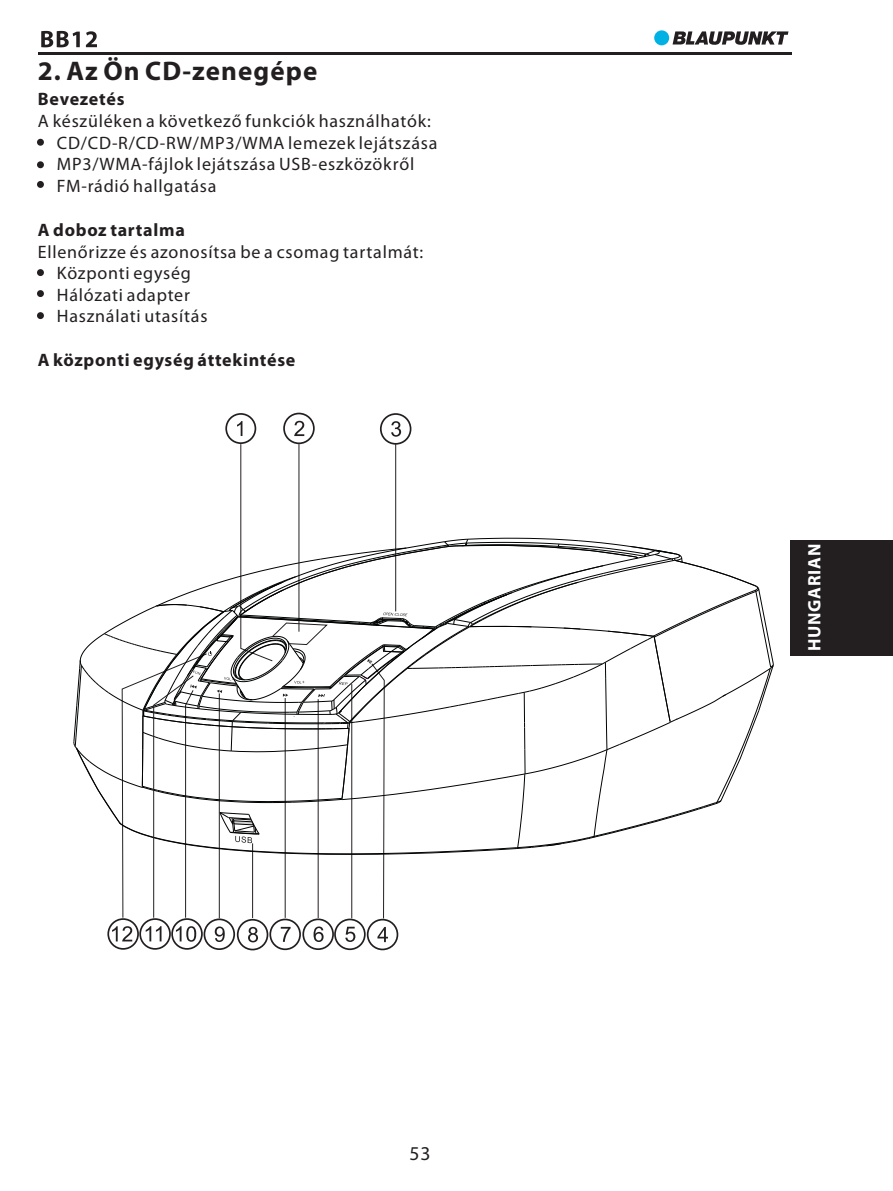
<style>
.page{position:relative;width:893px;height:1191px;background:#fff}
.page>*{position:absolute;margin:0;border:0;box-sizing:border-box;transform-origin:0 0}
.t1{font:700 27px "Myriad Pro";letter-spacing:.04em;color:#231f20}
.t2{font:19.5px "Myriad Pro";color:#231f20}
.t3{font:18px/21.6px "Myriad Pro";letter-spacing:.04em;color:#231f20}
.t4{font:700 18px "Myriad Pro";letter-spacing:.04em;color:#231f20}
.t5{font:700 18px "Myriad Pro";letter-spacing:.04em;color:#fff}
</style>
<div class="page">
<div style="left:654px;top:30px;width:15px;height:15px;background:#00b1e4;border-radius:50%"></div>
<svg style="left:673px;top:31px;width:115px;height:14px"></svg>
<hr style="left:38px;top:52px;width:753px;height:2px;background:#231f20">
<svg style="left:41px;top:31px;width:56px;height:16px"></svg>
<svg style="left:37px;top:139px;width:7px;height:7px"></svg>
<svg style="left:37px;top:161px;width:7px;height:7px"></svg>
<svg style="left:37px;top:181px;width:7px;height:7px"></svg>
<svg style="left:37px;top:269px;width:7px;height:7px"></svg>
<svg style="left:37px;top:290px;width:7px;height:7px"></svg>
<svg style="left:37px;top:312px;width:7px;height:7px"></svg>
<svg style="left:237px;top:421px;width:5px;height:15px"></svg>
<div style="left:225px;top:413px;width:31px;height:31px;border:2px solid #231f20;border-radius:50%"></div>
<svg style="left:294px;top:421px;width:10px;height:15px"></svg>
<div style="left:283px;top:413px;width:32px;height:31px;border:2px solid #231f20;border-radius:50%"></div>
<svg style="left:391px;top:421px;width:10px;height:16px"></svg>
<div style="left:380px;top:413px;width:31px;height:32px;border:2px solid #231f20;border-radius:50%"></div>
<svg style="left:345px;top:926px;width:10px;height:16px"></svg>
<div style="left:334px;top:918px;width:32px;height:32px;border:2px solid #231f20;border-radius:50%"></div>
<svg style="left:248px;top:927px;width:10px;height:15px"></svg>
<div style="left:237px;top:919px;width:31px;height:31px;border:2px solid #231f20;border-radius:50%"></div>
<svg style="left:314px;top:926px;width:10px;height:16px"></svg>
<div style="left:302px;top:918px;width:32px;height:32px;border:2px solid #231f20;border-radius:50%"></div>
<svg style="left:281px;top:927px;width:10px;height:15px"></svg>
<div style="left:269px;top:918px;width:32px;height:32px;border:2px solid #231f20;border-radius:50%"></div>
<svg style="left:377px;top:927px;width:11px;height:15px"></svg>
<div style="left:367px;top:918px;width:31px;height:32px;border:2px solid #231f20;border-radius:50%"></div>
<svg style="left:215px;top:926px;width:10px;height:16px"></svg>
<div style="left:204px;top:918px;width:31px;height:32px;border:2px solid #231f20;border-radius:50%"></div>
<svg style="left:176px;top:926px;width:20px;height:15px"></svg>
<div style="left:171px;top:918px;width:32px;height:31px;border:2px solid #231f20;border-radius:50%"></div>
<svg style="left:112px;top:926px;width:20px;height:15px"></svg>
<div style="left:107px;top:918px;width:32px;height:31px;border:2px solid #231f20;border-radius:50%"></div>
<svg style="left:73px;top:443px;width:701px;height:476px"></svg>
<svg style="left:146px;top:926px;width:16px;height:15px"></svg>
<div style="left:139px;top:918px;width:32px;height:31px;border:2px solid #231f20;border-radius:50%"></div>
<div style="left:790px;top:540px;width:103px;height:116px;background:#231f20"></div>
<h1 class="t1" style="left:38px;top:60px;width:281px">2. Az Ön CD-zenegépe</h1>
<p class="t4" style="left:38px;top:92px;width:88px">Bevezetés</p>
<p class="t3" style="left:57px;top:112px;width:382px;text-indent:-19px">A készüléken a következő funkciók használhatók:<br>CD/CD-R/CD-RW/MP3/WMA lemezek lejátszása MP3/WMA-fájlok lejátszása USB-eszközökről FM-rádió hallgatása</p>
<p class="t4" style="left:38px;top:222px;width:149px">A doboz tartalma</p>
<p class="t3" style="left:57px;top:242px;width:368px;text-indent:-19px">Ellenőrizze és azonosítsa be a csomag tartalmát:<br>Központi egység<br>Hálózati adapter<br>Használati utasítás</p>
<p class="t4" style="left:38px;top:353px;width:259px">A központi egység áttekintése</p>
<p class="t2" style="left:409px;top:1145px;width:22px">53</p>
<p class="t5" style="left:807px;top:651px;width:109px;rotate:-90deg">HUNGARIAN</p>
</div>
